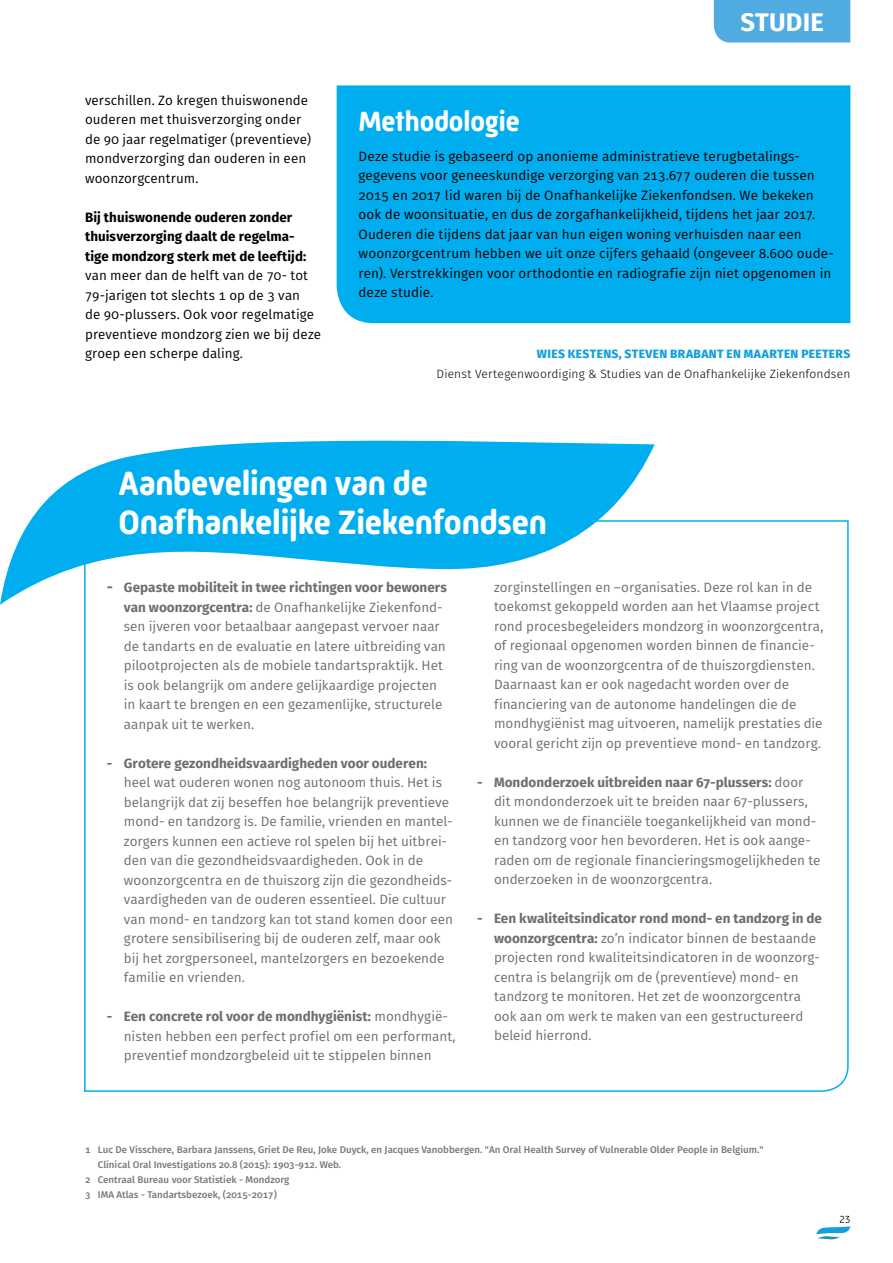
<style>
.page{position:relative;width:893px;height:1263px;background:#fff}
.page>*{position:absolute;margin:0;border:0;box-sizing:border-box;transform-origin:0 0}
.t1{font:700 34.5px/39px "Mic 32 New Rounded";letter-spacing:-.025em;color:#fff}
.t2{font:700 28.5px "Mic 32 New Rounded";letter-spacing:-.02em;color:#fff}
.t3{font:700 25.5px "Fira Sans";letter-spacing:.01em;color:#fff}
.t4{font:13.5px/19.5px "Fira Sans";letter-spacing:-.005em;color:#6d6e71}
.t5{font:13.5px/19.5px "Fira Sans";letter-spacing:.005em;color:#000}
.t6{font:700 13.5px/19.5px "Fira Sans";letter-spacing:.005em;color:#000}
.t7{font:700 13.5px "Fira Sans";color:#6d6e71}
.t8{font:300 12px "Fira Sans";letter-spacing:.01em;color:#000}
.t9{font:800 12px "Fira Sans";letter-spacing:.03em;color:#11a1dc}
.t10{font:300 10.5px "Mic 32 New Rounded";color:#000}
.t11{font:500 9.75px "Fira Sans";color:#77787b}
.s1{font-weight:700;font-size:15px}
.s2{font-weight:700}
</style>
<div class="page">
<svg style="left:816px;top:1226px;width:34px;height:14px"></svg>
<div style="left:337px;top:85px;width:513px;height:238px;background:#00aeef"></div>
<div style="left:714px;top:0;width:136px;height:43px;background:#50abe0"></div>
<svg style="left:84px;top:520px;width:765px;height:572px"></svg>
<svg style="left:0;top:440px;width:655px;height:165px;fill:#00aeef"></svg>
<p class="t5" style="left:85px;top:90px;width:227px">verschillen. Zo kregen thuiswonende ouderen met thuisverzorging onder de 90 jaar regelmatiger (preventieve) mondverzorging dan ouderen in een woonzorgcentrum.</p>
<p class="t6" style="left:85px;top:207px;width:223px">Bij thuiswonende ouderen zonder thuisverzorging daalt de regelma&shy;tige mondzorg sterk met de leeftijd:</p>
<p class="t5" style="left:85px;top:266px;width:238px">van meer dan de helft van de 70- tot 79-jarigen tot slechts 1 op de 3 van<br>de 90-plussers. Ook voor regelmatige preventieve mondzorg zien we bij deze groep een scherpe daling.</p>
<h3 class="t3" style="left:740px;top:4px;width:85px">STUDIE</h3>
<h2 class="t2" style="left:359px;top:105px;width:163px">Methodologie</h2>
<p class="t5" style="left:359px;top:146px;width:477px">Deze studie is gebaseerd op anonieme administratieve terugbetalings&shy;gegevens voor geneeskundige verzorging van 213.677 ouderen die tussen 2015 en 2017 lid waren bij de Onafhankelijke Ziekenfondsen. We bekeken ook de woonsituatie, en dus de zorgafhankelijkheid, tijdens het jaar 2017.<br>Ouderen die tijdens dat jaar van hun eigen woning verhuisden naar een woonzorgcentrum hebben we uit onze cijfers gehaald (ongeveer 8.600 oude&shy;ren). Verstrekkingen voor orthodontie en radiografie zijn niet opgenomen in deze studie.</p>
<p class="t9" style="left:537px;top:345px;width:315px">WIES KESTENS, STEVEN BRABANT EN MAARTEN PEETERS</p>
<p class="t8" style="left:437px;top:365px;width:415px">Dienst Vertegenwoordiging &amp; Studies van de Onafhankelijke Ziekenfondsen</p>
<h1 class="t1" style="left:118px;top:463px;width:431px">Aanbevelingen van de<br>Onafhankelijke Ziekenfondsen</h1>
<p class="t4" style="left:124px;top:578px;width:325px;text-indent:-17px"><span class="s1">-</span> <span class="s2">Gepaste mobiliteit in twee richtingen voor bewoners van woonzorgcentra:</span> de Onafhankelijke Ziekenfond&shy;sen ijveren voor betaalbaar aangepast vervoer naar de tandarts en de evaluatie en latere uitbreiding van pilootprojecten als de mobiele tandartspraktijk. Het is ook belangrijk om andere gelijkaardige projecten in kaart te brengen en een gezamenlijke, structurele aanpak uit te werken.</p>
<p class="t7" style="left:107px;top:753px;width:322px">- Grotere gezondheidsvaardigheden voor ouderen:</p>
<p class="t4" style="left:124px;top:773px;width:331px">heel wat ouderen wonen nog autonoom thuis. Het is belangrijk dat zij beseffen hoe belangrijk preventieve mond- en tandzorg is. De familie, vrienden en mantel&shy;zorgers kunnen een actieve rol spelen bij het uitbrei&shy;den van die gezondheidsvaardigheden. Ook in de woonzorgcentra en de thuiszorg zijn die gezondheids&shy;vaardigheden van de ouderen essentieel. Die cultuur van mond- en tandzorg kan tot stand komen door een grotere sensibilisering bij de ouderen zelf, maar ook bij het zorgpersoneel, mantelzorgers en bezoekende familie en vrienden.</p>
<p class="t4" style="left:124px;top:1006px;width:333px;text-indent:-17px"><span class="s2">- Een concrete rol voor de mondhygiënist:</span> mondhygië&shy;nisten hebben een perfect profiel om een performant, preventief mondzorgbeleid uit te stippelen binnen</p>
<p class="t4" style="left:494px;top:577px;width:331px">zorginstellingen en –organisaties. Deze rol kan in de toekomst gekoppeld worden aan het Vlaamse project rond procesbegeleiders mondzorg in woonzorgcentra, of regionaal opgenomen worden binnen de financie&shy;ring van de woonzorgcentra of de thuiszorgdiensten.<br>Daarnaast kan er ook nagedacht worden over de financiering van de autonome handelingen die de mondhygiënist mag uitvoeren, namelijk prestaties die vooral gericht zijn op preventieve mond- en tandzorg.</p>
<p class="t4" style="left:494px;top:772px;width:328px;text-indent:-17px"><span class="s2">- Mondonderzoek uitbreiden naar 67-plussers:</span> door dit mondonderzoek uit te breiden naar 67-plussers, kunnen we de financiële toegankelijkheid van mond&shy;en tandzorg voor hen bevorderen. Het is ook aange&shy;raden om de regionale financieringsmogelijkheden te onderzoeken in de woonzorgcentra.</p>
<p class="t4" style="left:494px;top:909px;width:330px;text-indent:-17px"><span class="s2">- Een kwaliteitsindicator rond mond- en tandzorg in de woonzorgcentra:</span> zo’n indicator binnen de bestaande projecten rond kwaliteitsindicatoren in de woonzorg&shy;centra is belangrijk om de (preventieve) mond- en tandzorg te monitoren. Het zet de woonzorgcentra ook aan om werk te maken van een gestructureerd beleid hierrond.</p>
<p class="t11" style="left:85px;top:1143px;width:680px">1 Luc De Visschere, Barbara Janssens, Griet De Reu, Joke Duyck, en Jacques Vanobbergen. "An Oral Health Survey of Vulnerable Older People in Belgium."</p>
<p class="t11" style="left:98px;top:1158px;width:245px">Clinical Oral Investigations 20.8 (2015): 1903-912. Web.</p>
<p class="t11" style="left:85px;top:1173px;width:206px">2 Centraal Bureau voor Statistiek - Mondzorg</p>
<p class="t11" style="left:85px;top:1188px;width:193px">3 IMA Atlas - Tandartsbezoek, (2015-2017)</p>
<p class="t10" style="left:840px;top:1213px;width:12px">23</p>
</div>
